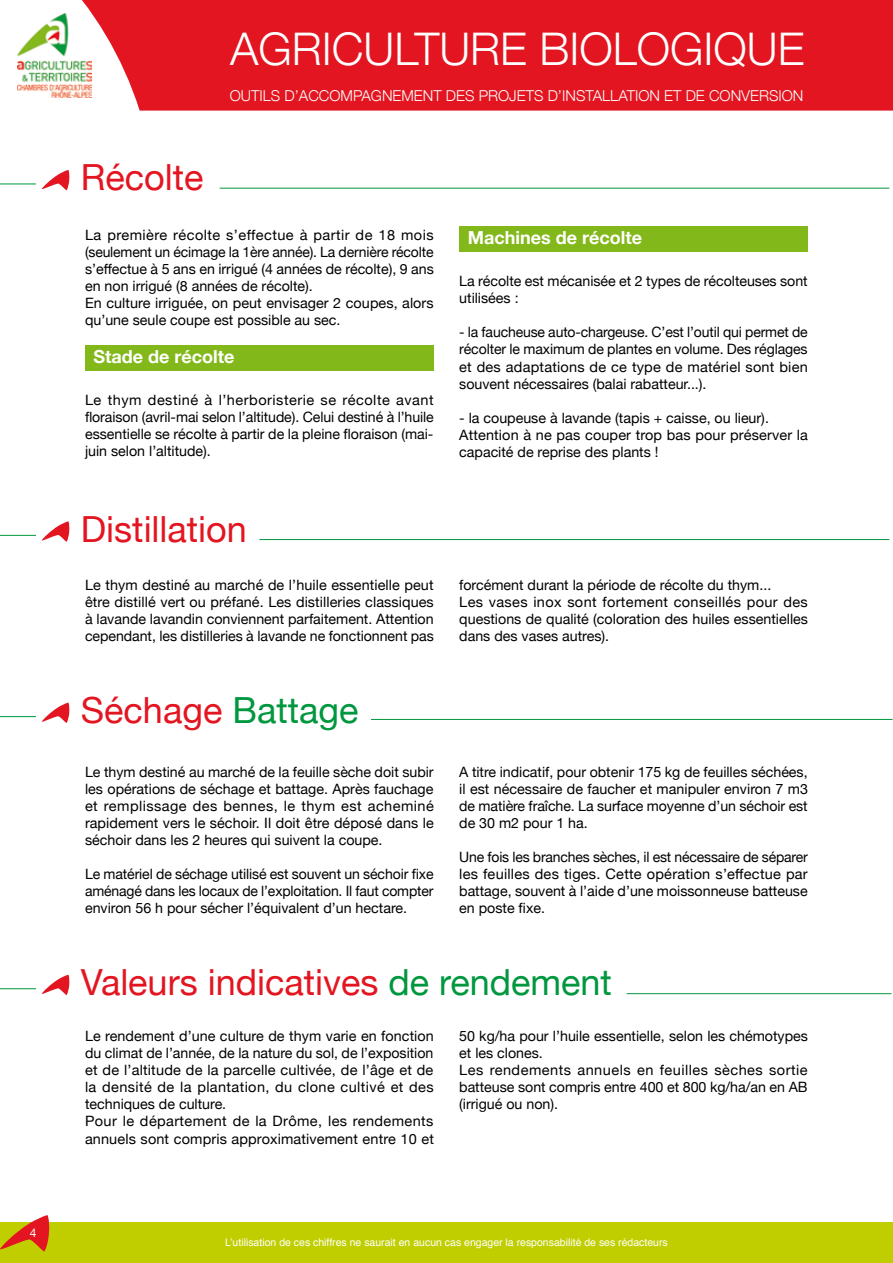
<style>
.page{position:relative;width:893px;height:1263px;background:#fff}
.page>*{position:absolute;margin:0;border:0;box-sizing:border-box;transform-origin:0 0}
.t1{font:300 45px "Helvetica Neue";color:#fff}
.t2{font:36px "Helvetica Neue";color:#e31520}
.t3{font:700 18px "Helvetica Neue";color:#fff}
.t4{font:300 15px "Helvetica Neue";color:#fff}
.t5{font:14.25px/17.1px "Helvetica Neue";color:#000;text-align:justify}
.t6{font:12px "Helvetica Neue";color:#fff}
.t7{font:10.5px "Helvetica";color:#fff}
.s1{color:#00973e}
</style>
<div class="page">
<img style="left:18px;top:18px;width:36px;height:79px">
<svg style="left:54px;top:0;width:839px;height:111px;fill:#e31520"></svg>
<div style="left:0;top:1222px;width:893px;height:41px;background:#c0ce00"></div>
<svg style="left:0;top:1215px;width:49px;height:36px"></svg>
<div style="left:85px;top:345px;width:349px;height:26px;background:#83b81a"></div>
<div style="left:459px;top:226px;width:349px;height:26px;background:#83b81a"></div>
<svg style="left:42px;top:702px;width:27px;height:21px"></svg>
<hr style="left:371px;top:719px;width:522px;height:1px;background:#00973e">
<hr style="left:0;top:716px;width:36px;height:1px;background:#00973e">
<svg style="left:42px;top:975px;width:27px;height:20px"></svg>
<hr style="left:627px;top:993px;width:264px;height:1px;background:#00973e">
<hr style="left:0;top:988px;width:36px;height:1px;background:#00973e">
<svg style="left:42px;top:170px;width:27px;height:20px"></svg>
<hr style="left:220px;top:188px;width:669px;height:1px;background:#00973e">
<svg style="left:42px;top:521px;width:27px;height:21px"></svg>
<hr style="left:259px;top:539px;width:630px;height:1px;background:#00973e">
<hr style="left:0;top:535px;width:36px;height:1px;background:#00973e">
<hr style="left:0;top:184px;width:36px;height:1px;background:#00973e">
<p class="t6" style="left:30px;top:1222px;width:8px">4</p>
<h1 class="t1" style="left:230px;top:13px;width:576px">AGRICULTURE BIOLOGIQUE</h1>
<h2 class="t2" style="left:81px;top:147px;width:124px">Récolte</h2>
<p class="t4" style="left:230px;top:84px;width:575px">OUTILS D’ACCOMPAGNEMENT DES PROJETS D’INSTALLATION ET DE CONVERSION</p>
<p class="t5" style="left:85px;top:225px;width:350px;text-align:left">La première récolte s’effectue à partir de 18 mois (seulement un écimage la 1ère année). La dernière récolte s’effectue à 5 ans en irrigué (4 années de récolte), 9 ans en non irrigué (8 années de récolte).<br>En culture irriguée, on peut envisager 2 coupes, alors qu’une seule coupe est possible au sec.</p>
<p class="t3" style="left:94px;top:340px;width:142px">Stade de récolte</p>
<p class="t5" style="left:85px;top:390px;width:350px">Le thym destiné à l’herboristerie se récolte avant floraison (avril-mai selon l’altitude). Celui destiné à l’huile essentielle se récolte à partir de la pleine floraison (mai&shy;juin selon l’altitude).</p>
<h2 class="t2" style="left:81px;top:498px;width:167px">Distillation</h2>
<p class="t3" style="left:468px;top:221px;width:176px">Machines de récolte</p>
<p class="t5" style="left:459px;top:271px;width:350px">La récolte est mécanisée et 2 types de récolteuses sont utilisées :</p>
<p class="t5" style="left:459px;top:323px;width:350px">- la faucheuse auto-chargeuse. C’est l’outil qui permet de récolter le maximum de plantes en volume. Des réglages et des adaptations de ce type de matériel sont bien souvent nécessaires (balai rabatteur...).</p>
<p class="t5" style="left:459px;top:408px;width:350px;text-align:left">- la coupeuse à lavande (tapis + caisse, ou lieur).<br>Attention à ne pas couper trop bas pour préserver la capacité de reprise des plants !</p>
<p class="t5" style="left:85px;top:575px;width:350px">Le thym destiné au marché de l’huile essentielle peut être distillé vert ou préfané. Les distilleries classiques à lavande lavandin conviennent parfaitement. Attention cependant, les distilleries à lavande ne fonctionnent pas</p>
<p class="t5" style="left:459px;top:575px;width:350px;text-align:left">forcément durant la période de récolte du thym...<br>Les vases inox sont fortement conseillés pour des questions de qualité (coloration des huiles essentielles dans des vases autres).</p>
<h2 class="t2" style="left:81px;top:679px;width:279px">Séchage <span class="s1">Battage</span></h2>
<p class="t5" style="left:85px;top:762px;width:350px">Le thym destiné au marché de la feuille sèche doit subir les opérations de séchage et battage. Après fauchage et remplissage des bennes, le thym est acheminé rapidement vers le séchoir. Il doit être déposé dans le séchoir dans les 2 heures qui suivent la coupe.</p>
<p class="t5" style="left:85px;top:864px;width:350px">Le matériel de séchage utilisé est souvent un séchoir fixe aménagé dans les locaux de l’exploitation. Il faut compter environ 56 h pour sécher l’équivalent d’un hectare.</p>
<p class="t5" style="left:459px;top:762px;width:350px">A titre indicatif, pour obtenir 175 kg de feuilles séchées, il est nécessaire de faucher et manipuler environ 7 m3 de matière fraîche. La surface moyenne d’un séchoir est de 30 m2 pour 1 ha.</p>
<p class="t5" style="left:459px;top:847px;width:350px">Une fois les branches sèches, il est nécessaire de séparer les feuilles des tiges. Cette opération s’effectue par battage, souvent à l’aide d’une moissonneuse batteuse en poste fixe.</p>
<h2 class="t2" style="left:81px;top:951px;width:532px">Valeurs indicatives <span class="s1">de rendement</span></h2>
<p class="t5" style="left:85px;top:1026px;width:350px;text-align:left">Le rendement d’une culture de thym varie en fonction du climat de l’année, de la nature du sol, de l’exposition et de l’altitude de la parcelle cultivée, de l’âge et de la densité de la plantation, du clone cultivé et des techniques de culture.<br>Pour le département de la Drôme, les rendements annuels sont compris approximativement entre 10 et</p>
<p class="t5" style="left:459px;top:1026px;width:350px;text-align:left">50 kg/ha pour l’huile essentielle, selon les chémotypes et les clones.<br>Les rendements annuels en feuilles sèches sortie batteuse sont compris entre 400 et 800 kg/ha/an en AB (irrigué ou non).</p>
<p class="t7" style="left:225px;top:1234px;width:444px">L’utilisation de ces chiffres ne saurait en aucun cas engager la responsabilité de ses rédacteurs</p>
</div>
